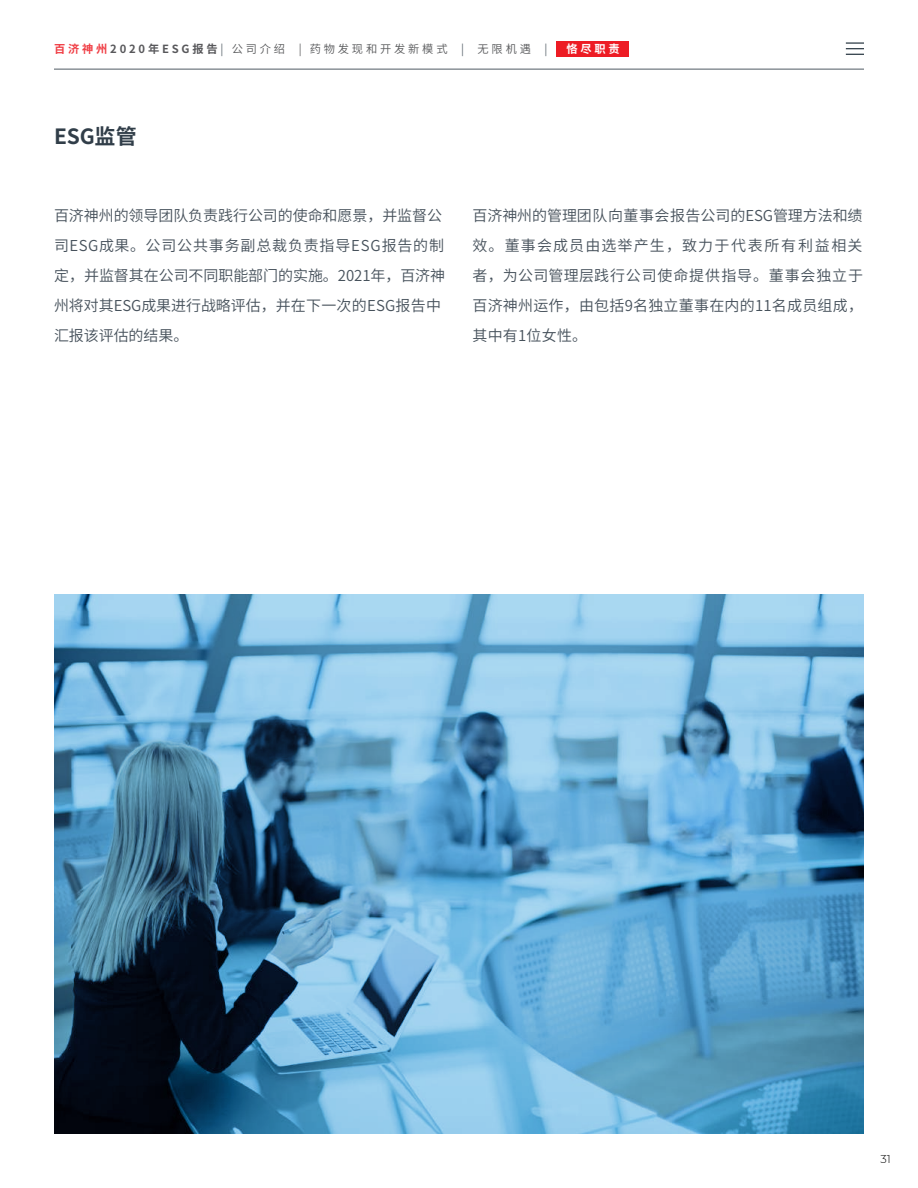
<style>
.page{position:relative;width:918px;height:1188px;background:#fff}
.page>*{position:absolute;margin:0;border:0;box-sizing:border-box;transform-origin:0 0}
.t1{font:700 21px "Source Han Sans CN";letter-spacing:-.005em;color:#313e49}
.t2{font:15px/30px "Source Han Sans CN";letter-spacing:-.005em;color:#46515b}
.t3{font:15px/30px "Source Han Sans CN";letter-spacing:.015em;color:#46515b;text-align:justify}
.t4{font:300 11.4px "Montserrat";color:#000}
.t5{font:11.25px "Source Han Sans CN";letter-spacing:.25em;color:#58595b}
.t6{font:700 11.25px "Source Han Sans CN";color:#fff}
.s1{font-weight:700;color:#f03e45}
.s2{font-weight:700;color:#58585b}
.s3{color:#505b64}
</style>
<div class="page">
<div style="left:556px;top:41px;width:73px;height:15px;background:#ed1c24"></div>
<hr style="left:54px;top:69px;width:810px;height:1px;background:#505b64">
<svg style="left:846px;top:42px;width:18px;height:13px"></svg>
<svg style="left:54px;top:594px;width:810px;height:540px;background:#6199bd"></svg>
<p class="t5" style="left:54px;top:43px;width:495px"><span class="s1">百济神州</span><span class="s2">2020年ESG报告</span><span class="s3">|</span> 公司介绍 | 药物发现和开发新模式 <span class="s3">|</span> 无限机遇 <span class="s3">|</span></p>
<p class="t6" style="left:566px;top:43px;width:55px">恪尽职责</p>
<h1 class="t1" style="left:54px;top:125px;width:84px">ESG监管</h1>
<p class="t2" style="left:54px;top:200px;width:393px">百济神州的领导团队负责践行公司的使命和愿景，并监督公司ESG成果。公司公共事务副总裁负责指导ESG报告的制定，并监督其在公司不同职能部门的实施。2021年，百济神州将对其ESG成果进行战略评估，并在下一次的ESG报告中汇报该评估的结果。</p>
<p class="t3" style="left:472px;top:200px;width:392px">百济神州的管理团队向董事会报告公司的ESG管理方法和绩效。董事会成员由选举产生，致力于代表所有利益相关者，为公司管理层践行公司使命提供指导。董事会独立于百济神州运作，由包括9名独立董事在内的11名成员组成，其中有1位女性。</p>
<p class="t4" style="left:881px;top:1151px;width:12px">31</p>
</div>
